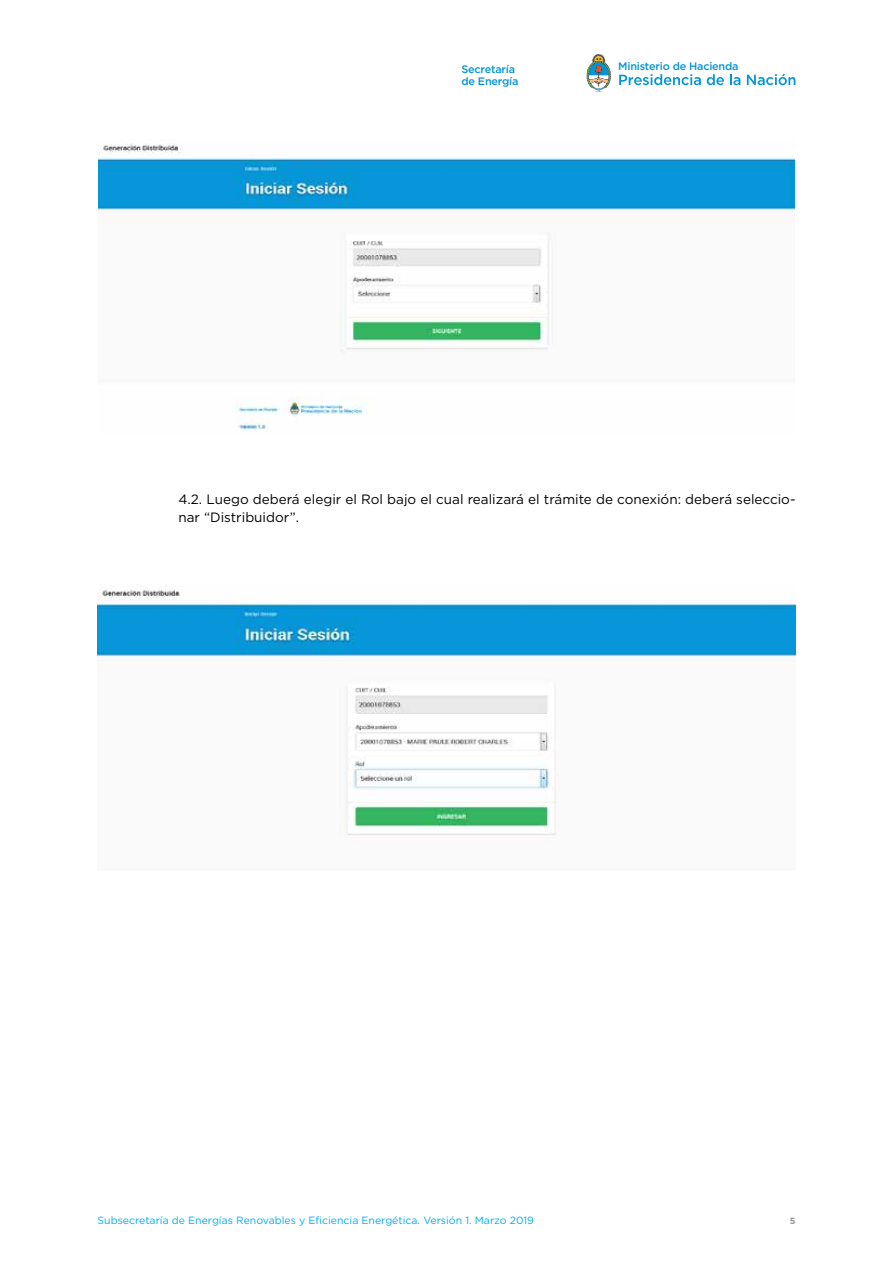
<style>
.page{position:relative;width:893px;height:1263px;background:#fff}
.page>*{position:absolute;margin:0;border:0;box-sizing:border-box;transform-origin:0 0}
.t1{font:13.5px/18px "Gotham";color:#000}
.t2{font:500 10.8px "Gotham";letter-spacing:-.02em;color:#0095d5}
.t3{font:10.5px "Gotham";color:#00aeef}
.t4{font:700 9px "Gotham";color:#939598}
</style>
<div class="page">
<svg style="left:619px;top:74px;width:82px;height:11px"></svg>
<svg style="left:707px;top:74px;width:17px;height:11px"></svg>
<svg style="left:730px;top:74px;width:10px;height:11px"></svg>
<svg style="left:747px;top:74px;width:48px;height:11px"></svg>
<svg style="left:587px;top:54px;width:24px;height:38px"></svg>
<img style="left:99px;top:144px;width:695px;height:288px">
<img style="left:97px;top:585px;width:698px;height:250px">
<p class="t2" style="left:461px;top:62px;width:55px">Secretaría</p>
<p class="t2" style="left:618px;top:60px;width:122px">Ministerio de Hacienda</p>
<p class="t2" style="left:461px;top:74px;width:58px">de Energía</p>
<p class="t1" style="left:178px;top:490px;width:618px">4.2. Luego deberá elegir el Rol bajo el cual realizará el trámite de conexión: deberá seleccio&shy;nar “Distribuidor”.</p>
<p class="t3" style="left:98px;top:1214px;width:438px">Subsecretaría de Energías Renovables y Eficiencia Energética. Versión 1. Marzo 2019</p>
<p class="t4" style="left:790px;top:1215px;width:7px">5</p>
</div>
